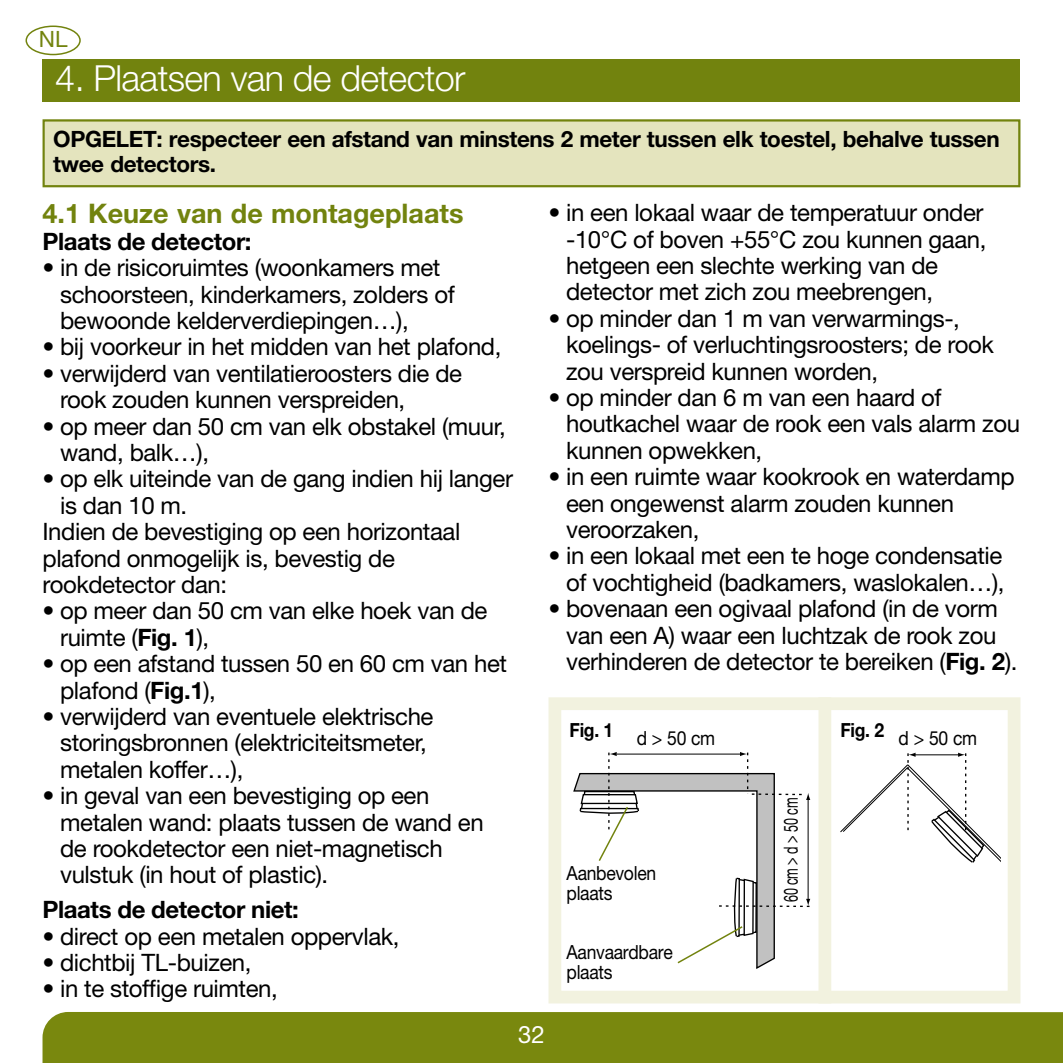
<style>
.page{position:relative;width:1063px;height:1063px;background:#fff}
.page>*{position:absolute;margin:0;border:0;box-sizing:border-box;transform-origin:0 0}
.t1{font:300 36px "Helvetica Neue LT Com";letter-spacing:-.015em;color:#fff}
.t2{font:700 27px "Helvetica Neue LT Com";color:#72830e}
.t3{font:24px/26.4px "Helvetica Neue LT Com";letter-spacing:-.015em;color:#000}
.t4{font:700 24px "Helvetica Neue LT Com";letter-spacing:-.015em;color:#000}
.t5{font:24px "Helvetica Neue LT Com";color:#fff}
.t6{font:700 22.5px/25.5px "Helvetica Neue LT Com";letter-spacing:-.015em;color:#000}
.t7{font:22.5px "Helvetica Neue LT Com";color:#72830e}
.t8{font:19.5px/19.5px "Helvetica Neue LT Com";letter-spacing:-.015em;color:#000;scale:.9 1}
.t9{font:19.5px "Helvetica Neue LT Com";letter-spacing:-.015em;color:#000;scale:.64 1}
.t10{font:700 19.5px "Helvetica Neue LT Com";color:#000;scale:.9 1}
.s1{font-weight:700}
</style>
<div class="page">
<div style="left:26px;top:26px;width:55px;height:29px;border:3px solid #72830e;border-radius:50%"></div>
<div style="left:43px;top:1012px;width:1019px;height:51px;background:#79880e"></div>
<div style="left:43px;top:60px;width:977px;height:42px;background:#72830e"></div>
<div style="left:45px;top:122px;width:973px;height:63px;background:#e4e4be"></div>
<div style="left:43px;top:119px;width:977px;height:68px;border:2px solid #72830e"></div>
<div style="left:549px;top:697px;width:471px;height:306px;border:13px solid #f2f2df"></div>
<svg style="left:840px;top:753px;width:160px;height:110px"></svg>
<svg style="left:573px;top:752px;width:237px;height:217px"></svg>
<div style="left:819px;top:697px;width:12px;height:306px;background:#f2f2df"></div>
<p class="t7" style="left:39px;top:26px;width:30px">NL</p>
<h1 class="t1" style="left:55px;top:65px;width:412px">4. Plaatsen van de detector</h1>
<p class="t6" style="left:53px;top:126px;width:948px">oPGeLet: respecteer een afstand van minstens 2 meter tussen elk toestel, behalve tussen twee detectors.</p>
<p class="t2" style="left:43px;top:199px;width:423px">4.1 Keuze van de montageplaats</p>
<p class="t4" style="left:43px;top:228px;width:211px">Plaats de detector:</p>
<p class="t3" style="left:60px;top:254px;width:396px;text-indent:-18px">• in de risicoruimtes (woonkamers met schoorsteen, kinderkamers, zolders of bewoonde kelderverdiepingen…),</p>
<p class="t3" style="left:43px;top:334px;width:460px">• bĳ voorkeur in het midden van het plafond,</p>
<p class="t3" style="left:60px;top:360px;width:403px;text-indent:-18px">• verwĳderd van ventilatieroosters die de rook zouden kunnen verspreiden,</p>
<p class="t3" style="left:60px;top:413px;width:447px;text-indent:-18px">• op meer dan 50 cm van elk obstakel (muur, wand, balk…),</p>
<p class="t3" style="left:43px;top:466px;width:472px">• op elk uiteinde van de gang indien hĳ langer</p>
<p class="t3" style="left:60px;top:492px;width:129px">is dan 10 m.</p>
<p class="t3" style="left:43px;top:518px;width:419px">Indien de bevestiging op een horizontaal</p>
<p class="t3" style="left:43px;top:545px;width:354px">plafond onmogelĳk is, bevestig de</p>
<p class="t3" style="left:43px;top:571px;width:186px">rookdetector dan:</p>
<p class="t3" style="left:60px;top:598px;width:429px;text-indent:-18px">• op meer dan 50 cm van elke hoek van de ruimte (<span class="s1">Fig. 1</span>),</p>
<p class="t3" style="left:60px;top:650px;width:448px;text-indent:-18px">• op een afstand tussen 50 en 60 cm van het plafond (<span class="s1">Fig.1</span>),</p>
<p class="t3" style="left:60px;top:703px;width:375px;text-indent:-18px">• verwĳderd van eventuele elektrische storingsbronnen (elektriciteitsmeter, metalen koffer…),</p>
<p class="t3" style="left:60px;top:782px;width:425px;text-indent:-18px">• in geval van een bevestiging op een metalen wand: plaats tussen de wand en de rookdetector een niet-magnetisch vulstuk (in hout of plastic).</p>
<p class="t4" style="left:43px;top:896px;width:258px">Plaats de detector niet:</p>
<p class="t3" style="left:43px;top:923px;width:359px">• direct op een metalen oppervlak,</p>
<p class="t3" style="left:43px;top:949px;width:211px">• dichtbĳ TL-buizen,</p>
<p class="t3" style="left:43px;top:976px;width:237px">• in te stoffige ruimten,</p>
<p class="t3" style="left:566px;top:199px;width:422px;text-indent:-18px">• in een lokaal waar de temperatuur onder -10°C of boven +55°C zou kunnen gaan, hetgeen een slechte werking van de detector met zich zou meebrengen,</p>
<p class="t3" style="left:566px;top:305px;width:429px;text-indent:-18px">• op minder dan 1 m van verwarmings-, koelings- of verluchtingsroosters; de rook zou verspreid kunnen worden,</p>
<p class="t3" style="left:566px;top:384px;width:455px;text-indent:-18px">• op minder dan 6 m van een haard of houtkachel waar de rook een vals alarm zou kunnen opwekken,</p>
<p class="t3" style="left:566px;top:463px;width:450px;text-indent:-18px">• in een ruimte waar kookrook en waterdamp een ongewenst alarm zouden kunnen veroorzaken,</p>
<p class="t3" style="left:549px;top:543px;width:457px;text-align:right">• in een lokaal met een te hoge condensatie of vochtigheid (badkamers, waslokalen…),</p>
<p class="t3" style="left:566px;top:595px;width:453px;text-indent:-18px">• bovenaan een ogivaal plafond (in de vorm van een A) waar een luchtzak de rook zou verhinderen de detector te bereiken (<span class="s1">Fig. 2</span>).</p>
<p class="t10" style="left:570px;top:719px;width:50px">Fig. 1</p>
<p class="t10" style="left:840px;top:720px;width:50px">Fig. 2</p>
<p class="t8" style="left:899px;top:729px;width:89px">d &gt; 50 cm</p>
<p class="t8" style="left:637px;top:729px;width:89px">d &gt; 50 cm</p>
<p class="t9" style="left:780px;top:902px;width:165px;rotate:-90deg">60 cm &gt; d &gt; 50 cm</p>
<p class="t8" style="left:567px;top:864px;width:101px">Aanbevolen plaats</p>
<p class="t8" style="left:567px;top:943px;width:120px">Aanvaardbare plaats</p>
<p class="t5" style="left:518px;top:1020px;width:28px">32</p>
</div>
